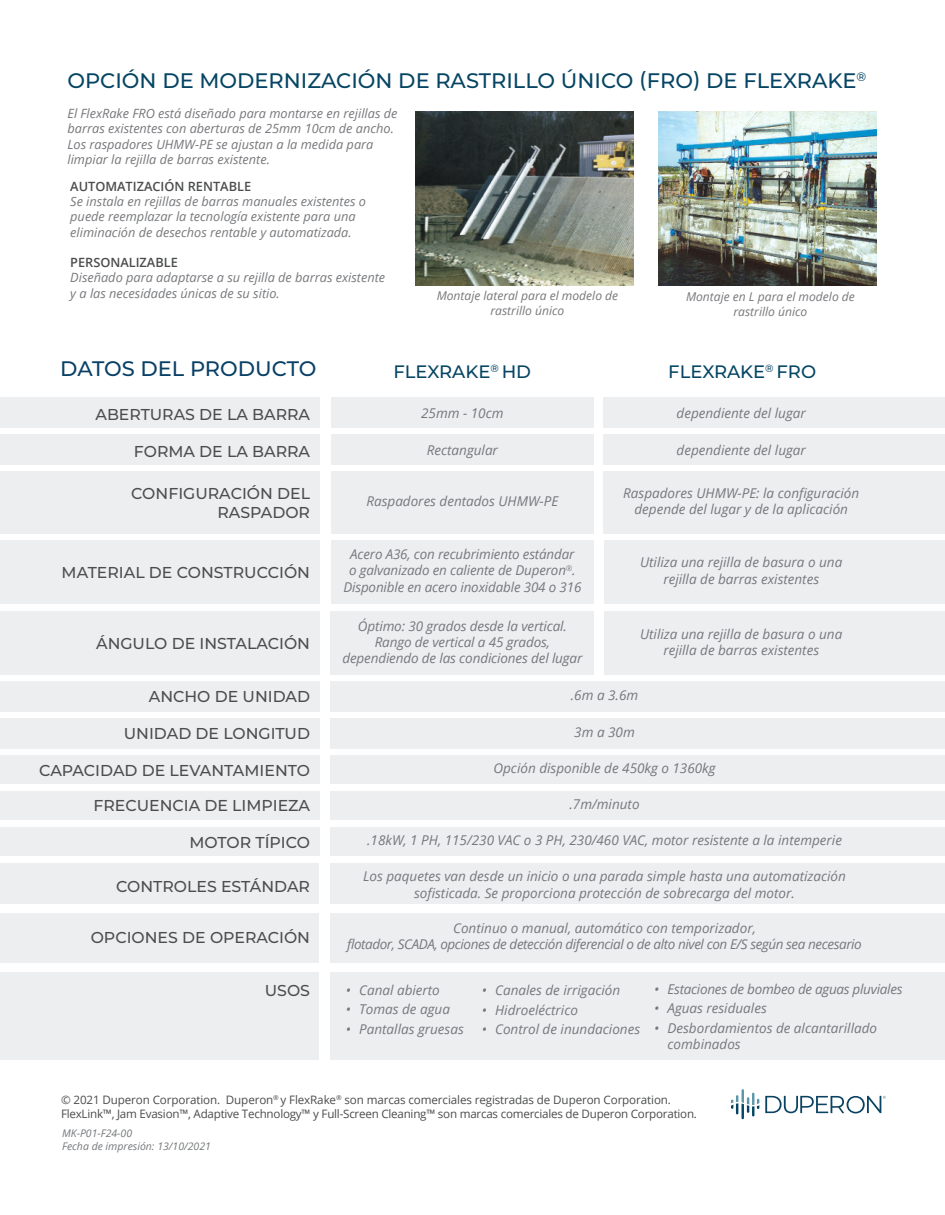
<style>
.page{position:relative;width:945px;height:1215px;background:#fff}
.page>*{position:absolute;margin:0;border:0;box-sizing:border-box;transform-origin:0 0}
.t1{font:500 21px "Montserrat";color:#054563}
.t2{font:500 21px "Montserrat";color:#094066}
.t3{font:500 18px "Montserrat";color:#054563}
.t4{font:500 15.75px/18.9px "Montserrat";color:#4c4d4f;text-align:right}
.t5{font:italic 13.5px/16.2px "Open Sans";color:#77787c;text-align:center}
.t6{font:italic 13.5px/16.2px "Open Sans";letter-spacing:-.03em;color:#77787c;text-align:center}
.t7{font:italic 13.5px "Open Sans";letter-spacing:-.02em;color:#77787c}
.t8{font:italic 12.75px/15.3px "Open Sans";color:#77797c}
.t9{font:italic 12.75px/15.3px "Open Sans";color:#77787c}
.t10{font:600 12.75px "Open Sans";color:#4b4c4d}
.t11{font:italic 12.15px/14.5px "Open Sans";color:#77787c;text-align:center}
.t12{font:11.7px/14px "Open Sans";letter-spacing:-.02em;color:#4b4c4d}
.t13{font:italic 10.5px/12.6px "Open Sans";color:#76787b}
</style>
<div class="page">
<div style="left:330px;top:972px;width:615px;height:87px;background:#eceef0"></div>
<div style="left:0;top:972px;width:319px;height:87px;background:#eceef0"></div>
<div style="left:331px;top:791px;width:614px;height:28px;background:#eceef0"></div>
<div style="left:0;top:791px;width:319px;height:28px;background:#eceef0"></div>
<div style="left:330px;top:863px;width:615px;height:41px;background:#eceef0"></div>
<div style="left:0;top:863px;width:319px;height:41px;background:#eceef0"></div>
<div style="left:331px;top:755px;width:614px;height:28px;background:#eceef0"></div>
<div style="left:0;top:755px;width:319px;height:28px;background:#eceef0"></div>
<div style="left:331px;top:718px;width:614px;height:31px;background:#eceef0"></div>
<div style="left:0;top:718px;width:319px;height:31px;background:#eceef0"></div>
<div style="left:604px;top:611px;width:341px;height:64px;background:#eceef0"></div>
<div style="left:604px;top:540px;width:341px;height:63px;background:#eceef0"></div>
<div style="left:331px;top:434px;width:263px;height:30px;background:#eceef0"></div>
<div style="left:0;top:434px;width:319px;height:30px;background:#eceef0"></div>
<div style="left:604px;top:434px;width:341px;height:30px;background:#eceef0"></div>
<div style="left:331px;top:397px;width:263px;height:30px;background:#eceef0"></div>
<div style="left:0;top:397px;width:319px;height:30px;background:#eceef0"></div>
<div style="left:604px;top:397px;width:341px;height:30px;background:#eceef0"></div>
<div style="left:331px;top:471px;width:263px;height:62px;background:#eceef0"></div>
<div style="left:0;top:471px;width:319px;height:62px;background:#eceef0"></div>
<div style="left:604px;top:471px;width:341px;height:62px;background:#eceef0"></div>
<div style="left:331px;top:682px;width:614px;height:30px;background:#eceef0"></div>
<div style="left:0;top:682px;width:319px;height:30px;background:#eceef0"></div>
<div style="left:331px;top:611px;width:263px;height:64px;background:#eceef0"></div>
<div style="left:0;top:611px;width:319px;height:64px;background:#eceef0"></div>
<div style="left:331px;top:540px;width:263px;height:63px;background:#eceef0"></div>
<div style="left:0;top:540px;width:319px;height:63px;background:#eceef0"></div>
<svg style="left:731px;top:1089px;width:28px;height:30px"></svg>
<svg style="left:765px;top:1096px;width:121px;height:17px"></svg>
<div style="left:330px;top:913px;width:615px;height:50px;background:#eceef0"></div>
<div style="left:0;top:913px;width:319px;height:50px;background:#eceef0"></div>
<div style="left:331px;top:827px;width:614px;height:29px;background:#eceef0"></div>
<div style="left:0;top:827px;width:319px;height:29px;background:#eceef0"></div>
<img style="left:415px;top:111px;width:218px;height:175px">
<img style="left:659px;top:111px;width:218px;height:175px">
<h1 class="t1" style="left:68px;top:69px;width:800px">OPCIÓN DE MODERNIZACIÓN DE RASTRILLO ÚNICO (FRO) DE FLEXRAKE<sup>®</sup></h1>
<p class="t9" style="left:68px;top:107px;width:331px">El FlexRake FRO está diseñado para montarse en rejillas de barras existentes con aberturas de 25mm 10cm de ancho.<br>Los raspadores UHMW-PE se ajustan a la medida para limpiar la rejilla de barras existente.</p>
<p class="t10" style="left:70px;top:181px;width:182px">AUTOMATIZACIÓN RENTABLE</p>
<p class="t8" style="left:70px;top:195px;width:297px">Se instala en rejillas de barras manuales existentes o puede reemplazar la tecnología existente para una eliminación de desechos rentable y automatizada.</p>
<p class="t10" style="left:70px;top:257px;width:109px">PERSONALIZABLE</p>
<p class="t8" style="left:70px;top:271px;width:316px">Diseñado para adaptarse a su rejilla de barras existente y a las necesidades únicas de su sitio.</p>
<p class="t11" style="left:437px;top:290px;width:183px">Montaje lateral para el modelo de rastrillo único</p>
<p class="t11" style="left:686px;top:291px;width:170px">Montaje en L para el modelo de rastrillo único</p>
<h1 class="t2" style="left:60px;top:358px;width:258px">DATOS DEL PRODUCTO</h1>
<h2 class="t3" style="left:394px;top:362px;width:139px">FLEXRAKE<sup>®</sup> HD</h2>
<h2 class="t3" style="left:668px;top:362px;width:149px">FLEXRAKE<sup>®</sup> FRO</h2>
<p class="t4" style="left:95px;top:405px;width:216px">ABERTURAS DE LA BARRA</p>
<p class="t5" style="left:421px;top:406px;width:84px">25mm - 10cm</p>
<p class="t5" style="left:677px;top:406px;width:131px">dependiente del lugar</p>
<p class="t4" style="left:134px;top:442px;width:178px">FORMA DE LA BARRA</p>
<p class="t5" style="left:427px;top:443px;width:73px">Rectangular</p>
<p class="t5" style="left:677px;top:443px;width:131px">dependiente del lugar</p>
<p class="t4" style="left:131px;top:483px;width:180px">CONFIGURACIÓN DEL<br>RASPADOR</p>
<p class="t5" style="left:366px;top:492px;width:193px">Raspadores dentados UHMW-PE</p>
<p class="t5" style="left:623px;top:484px;width:237px">Raspadores UHMW-PE: la configuración depende del lugar y de la aplicación</p>
<p class="t4" style="left:62px;top:562px;width:250px">MATERIAL DE CONSTRUCCIÓN</p>
<p class="t4" style="left:96px;top:634px;width:215px">ÁNGULO DE INSTALACIÓN</p>
<p class="t5" style="left:343px;top:546px;width:239px">Acero A36, con recubrimiento estándar<br>o galvanizado en caliente de Duperon<sup>®</sup>.<br>Disponible en acero inoxidable 304 o 316</p>
<p class="t5" style="left:640px;top:556px;width:204px">Utiliza una rejilla de basura o una rejilla de barras existentes</p>
<p class="t5" style="left:342px;top:617px;width:242px">Óptimo: 30 grados desde la vertical.<br>Rango de vertical a 45 grados, dependiendo de las condiciones del lugar</p>
<p class="t5" style="left:640px;top:627px;width:204px">Utiliza una rejilla de basura o una rejilla de barras existentes</p>
<p class="t4" style="left:149px;top:687px;width:163px">ANCHO DE UNIDAD</p>
<p class="t5" style="left:571px;top:687px;width:69px">.6m a 3.6m</p>
<p class="t4" style="left:124px;top:724px;width:188px">UNIDAD DE LONGITUD</p>
<p class="t5" style="left:574px;top:724px;width:62px">3m a 30m</p>
<p class="t4" style="left:39px;top:760px;width:272px">CAPACIDAD DE LEVANTAMIENTO</p>
<p class="t5" style="left:493px;top:760px;width:224px">Opción disponible de 450kg o 1360kg</p>
<p class="t4" style="left:93px;top:796px;width:218px">FRECUENCIA DE LIMPIEZA</p>
<p class="t5" style="left:570px;top:796px;width:72px">.7m/minuto</p>
<p class="t4" style="left:189px;top:832px;width:122px">MOTOR TÍPICO</p>
<p class="t5" style="left:367px;top:832px;width:476px">.18kW, 1 PH, 115/230 VAC o 3 PH, 230/460 VAC, motor resistente a la intemperie</p>
<p class="t4" style="left:116px;top:877px;width:196px">CONTROLES ESTÁNDAR</p>
<p class="t5" style="left:363px;top:870px;width:484px">Los paquetes van desde un inicio o una parada simple hasta una automatización sofisticada. Se proporciona protección de sobrecarga del motor.</p>
<p class="t4" style="left:91px;top:928px;width:221px">OPCIONES DE OPERACIÓN</p>
<p class="t6" style="left:347px;top:921px;width:516px">Continuo o manual, automático con temporizador,<br>flotador, SCADA, opciones de detección diferencial o de alto nivel con E/S según sea necesario</p>
<p class="t4" style="left:265px;top:981px;width:47px">USOS</p>
<p class="t7" style="left:654px;top:984px;width:250px">• Estaciones de bombeo de aguas pluviales</p>
<p class="t5" style="left:654px;top:1002px;width:114px">• Aguas residuales</p>
<p class="t5" style="left:668px;top:1021px;width:211px;text-align:left;text-indent:-14px">• Desbordamientos de alcantarillado combinados</p>
<p class="t5" style="left:346px;top:983px;width:96px">• Canal abierto</p>
<p class="t5" style="left:346px;top:1002px;width:106px">• Tomas de agua</p>
<p class="t5" style="left:346px;top:1022px;width:120px">• Pantallas gruesas</p>
<p class="t5" style="left:482px;top:984px;width:140px">• Canales de irrigación</p>
<p class="t5" style="left:482px;top:1003px;width:98px">• Hidroeléctrico</p>
<p class="t5" style="left:482px;top:1023px;width:160px">• Control de inundaciones</p>
<p class="t12" style="left:61px;top:1094px;width:638px">© 2021 Duperon Corporation. Duperon<sup>®</sup> y FlexRake<sup>®</sup> son marcas comerciales registradas de Duperon Corporation.<br>FlexLink™, Jam Evasion™, Adaptive Technology™ y Full-Screen Cleaning™ son marcas comerciales de Duperon Corporation.</p>
<p class="t13" style="left:62px;top:1128px;width:150px">MK-P01-F24-00<br>Fecha de impresión: 13/10/2021</p>
</div>
